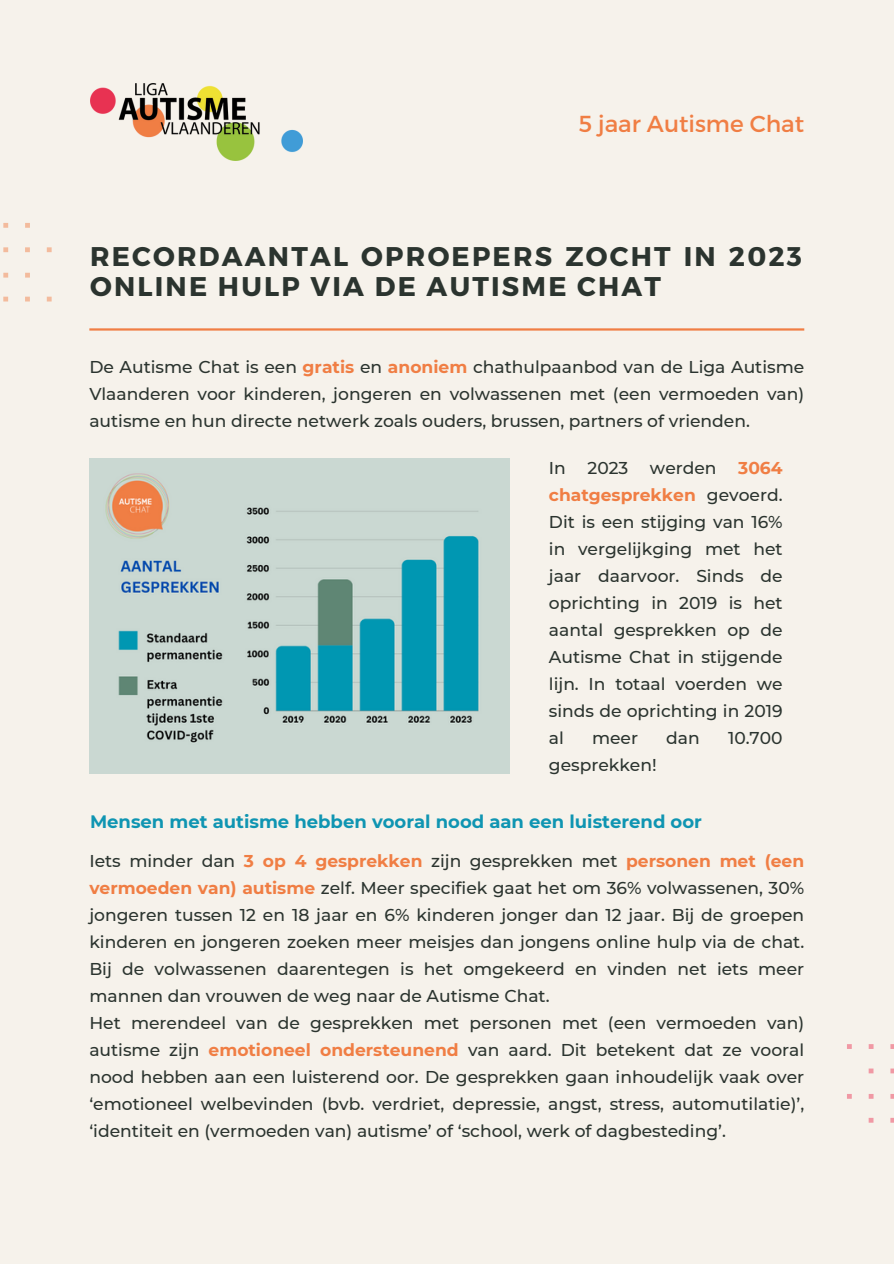
<style>
.page{position:relative;width:894px;height:1264px;background:#fff}
.page>*{position:absolute;margin:0;border:0;box-sizing:border-box;transform-origin:0 0}
.t1{font:700 27px/30.3px "Montserrat";letter-spacing:.08em;color:#2b342f}
.t2{font:23.1px "Montserrat";color:#f07e44}
.t3{font:700 18px "Montserrat";color:#0f95b2}
.t4{font:500 17.1px/27px "Montserrat";color:#2b342f;text-align:justify}
.s1{font-weight:700;color:#f07e44}
</style>
<div class="page">
<div style="left:0;top:0;width:893px;height:1263px;background:#f6f2eb"></div>
<hr style="left:89px;top:328px;width:715px;height:2px;background:#f07e44">
<svg style="left:3px;top:223px;width:48px;height:78px"></svg>
<svg style="left:847px;top:1044px;width:46px;height:78px"></svg>
<img style="left:90px;top:84px;width:213px;height:76px">
<img style="left:89px;top:458px;width:420px;height:315px">
<p class="t2" style="left:578px;top:108px;width:227px">5 jaar Autisme Chat</p>
<h1 class="t1" style="left:90px;top:240px;width:713px">RECORDAANTAL OPROEPERS ZOCHT IN 2023<br>ONLINE HULP VIA DE AUTISME CHAT</h1>
<p class="t4" style="left:89px;top:353px;width:716px">De Autisme Chat is een <span class="s1">gratis</span> en <span class="s1">anoniem</span> chathulpaanbod van de Liga Autisme Vlaanderen voor kinderen, jongeren en volwassenen met (een vermoeden van) autisme en hun directe netwerk zoals ouders, brussen, partners of vrienden.</p>
<p class="t4" style="left:548px;top:454px;width:18px">In</p>
<p class="t4" style="left:587px;top:454px;width:42px">2023</p>
<p class="t4" style="left:649px;top:454px;width:68px">werden</p>
<p class="t4" style="left:548px;top:454px;width:235px;text-indent:189px"><span class="s1">3064 chatgesprekken</span> gevoerd.<br>Dit is een stijging van 16% in vergelijkging met het jaar daarvoor. Sinds de oprichting in 2019 is het aantal gesprekken op de Autisme Chat in stijgende lijn. In totaal voerden we sinds de oprichting in 2019 al</p>
<p class="t4" style="left:592px;top:724px;width:47px">meer</p>
<p class="t4" style="left:666px;top:724px;width:35px">dan</p>
<p class="t4" style="left:727px;top:724px;width:56px">10.700</p>
<p class="t4" style="left:548px;top:751px;width:109px">gesprekken!</p>
<p class="t3" style="left:90px;top:810px;width:613px">Mensen met autisme hebben vooral nood aan een luisterend oor</p>
<p class="t4" style="left:89px;top:847px;width:716px">Iets minder dan <span class="s1">3 op 4 gesprekken</span> zijn gesprekken met <span class="s1">personen met (een vermoeden van) autisme</span> zelf. Meer specifiek gaat het om 36% volwassenen, 30% jongeren tussen 12 en 18 jaar en 6% kinderen jonger dan 12 jaar. Bij de groepen kinderen en jongeren zoeken meer meisjes dan jongens online hulp via de chat.<br>Bij de volwassenen daarentegen is het omgekeerd en vinden net iets meer mannen dan vrouwen de weg naar de Autisme Chat.</p>
<p class="t4" style="left:89px;top:1009px;width:716px">Het merendeel van de gesprekken met personen met (een vermoeden van) autisme zijn <span class="s1">emotioneel ondersteunend</span> van aard. Dit betekent dat ze vooral nood hebben aan een luisterend oor. De gesprekken gaan inhoudelijk vaak over ‘emotioneel welbevinden (bvb. verdriet, depressie, angst, stress, automutilatie)’, ‘identiteit en (vermoeden van) autisme’ of ‘school, werk of dagbesteding’.</p>
</div>
